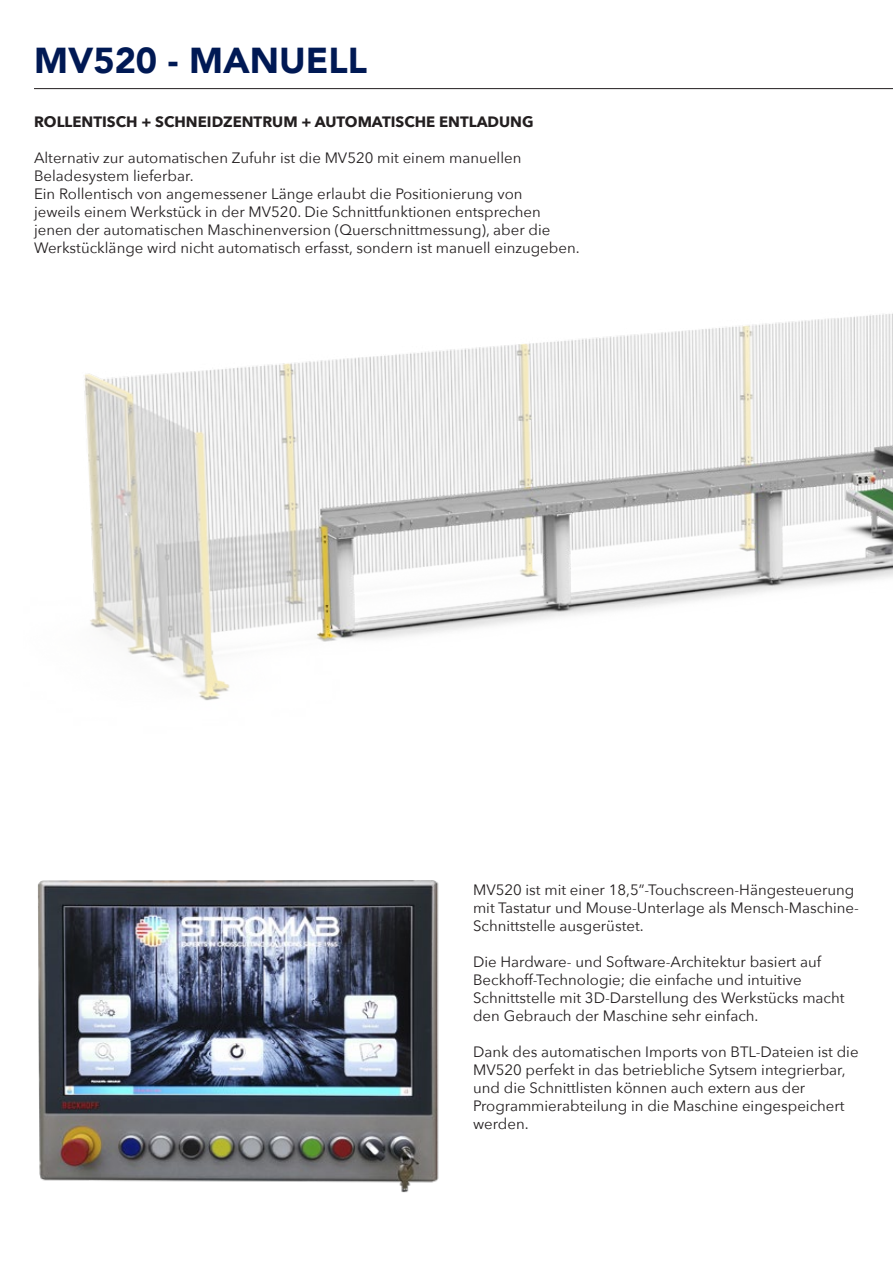
<style>
.page{position:relative;width:893px;height:1263px;background:#fff}
.page>*{position:absolute;margin:0;border:0;box-sizing:border-box;transform-origin:0 0}
.t1{font:900 36px "Avenir";color:#001954}
.t2{font:15px/18px "Avenir Next";color:#231f20}
.t3{font:700 15px "Avenir Next";color:#231f20}
</style>
<div class="page">
<img style="left:84px;top:313px;width:809px;height:388px">
<hr style="left:34px;top:88px;width:859px;height:1px;background:#231f20">
<img style="left:37px;top:880px;width:402px;height:313px">
<h1 class="t1" style="left:34px;top:30px;width:335px">MV520 - MANUELL</h1>
<p class="t3" style="left:34px;top:109px;width:501px">ROLLENTISCH + SCHNEIDZENTRUM + AUTOMATISCHE ENTLADUNG</p>
<p class="t2" style="left:34px;top:148px;width:547px">Alternativ zur automatischen Zufuhr ist die MV520 mit einem manuellen Beladesystem lieferbar.<br>Ein Rollentisch von angemessener Länge erlaubt die Positionierung von<br>jeweils einem Werkstück in der MV520. Die Schnittfunktionen entsprechen jenen der automatischen Maschinenversion (Querschnittmessung), aber die Werkstücklänge wird nicht automatisch erfasst, sondern ist manuell einzugeben.</p>
<p class="t2" style="left:473px;top:880px;width:387px">MV520 ist mit einer 18,5”-Touchscreen-Hängesteuerung mit Tastatur und Mouse-Unterlage als Mensch-Maschine-<br>Schnittstelle ausgerüstet.</p>
<p class="t2" style="left:473px;top:952px;width:373px">Die Hardware- und Software-Architektur basiert auf Beckhoff-Technologie; die einfache und intuitive Schnittstelle mit 3D-Darstellung des Werkstücks macht den Gebrauch der Maschine sehr einfach.</p>
<p class="t2" style="left:473px;top:1042px;width:387px">Dank des automatischen Imports von BTL-Dateien ist die MV520 perfekt in das betriebliche Sytsem integrierbar, und die Schnittlisten können auch extern aus der Programmierabteilung in die Maschine eingespeichert werden.</p>
</div>
